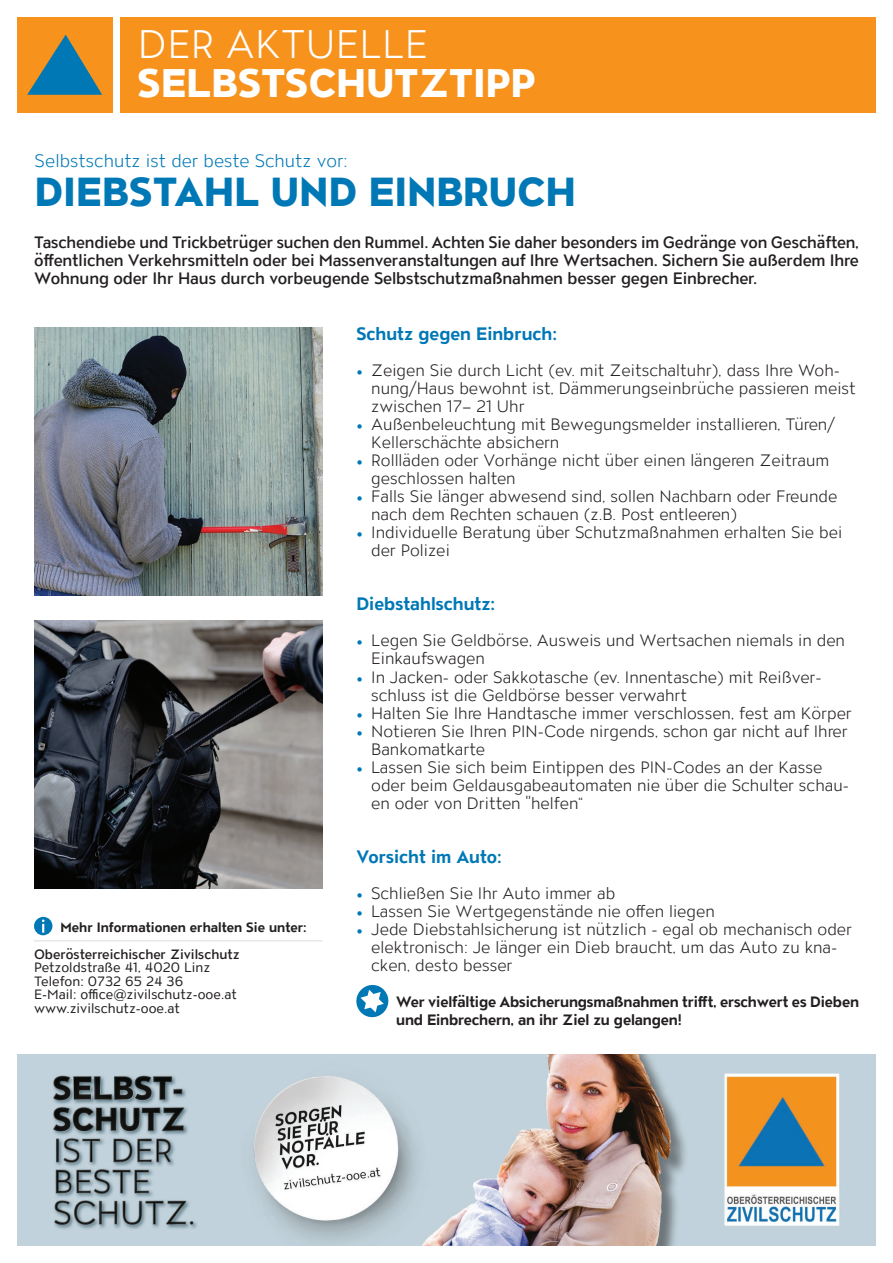
<style>
.page{position:relative;width:893px;height:1263px;background:#fff}
.page>*{position:absolute;margin:0;border:0;box-sizing:border-box;transform-origin:0 0}
.t1{font:800 40.5px "ATC Overlook";letter-spacing:.01em;color:#0078b6}
.t2{font:800 39.9px "ATC Overlook";letter-spacing:.01em;color:#fff}
.t3{font:300 39.9px "ATC Overlook";letter-spacing:.01em;color:#fff}
.t4{font:700 18px "ATC Overlook";color:#0078b6}
.t5{font:300 18px "ATC Overlook";color:#0078b6}
.t6{font:300 16.5px/18px "ATC Overlook";color:#231f20}
.t7{font:500 16.5px/18px "ATC Overlook";letter-spacing:-.01em;color:#231f20;text-align:justify}
.t8{font:700 15px/18px "ATC Overlook";letter-spacing:-.01em;color:#231f20}
.t9{font:13.5px/13.5px "ATC Overlook";color:#231f20}
.t10{font:700 13.5px "ATC Overlook";color:#231f20}
.t11{font:500 13.5px "ATC Overlook";color:#231f20}
.s1{font-family:"Minion Pro";font-weight:400;color:#0078b6}
</style>
<div class="page">
<div style="left:120px;top:17px;width:756px;height:95px;background:#f7931d"></div>
<div style="left:17px;top:17px;width:95px;height:95px;background:#f7931d"></div>
<svg style="left:27px;top:35px;width:75px;height:60px"></svg>
<img style="left:17px;top:1054px;width:859px;height:191px">
<svg style="left:356px;top:984px;width:33px;height:34px"></svg>
<hr style="left:34px;top:940px;width:288px;height:1px;background:#e6e7e9">
<img style="left:34px;top:327px;width:288px;height:268px">
<div style="left:34px;top:917px;width:19px;height:18px;background:#0078b6;border-radius:50%"></div>
<svg style="left:42px;top:919px;width:3px;height:13px"></svg>
<img style="left:34px;top:620px;width:288px;height:268px">
<h2 class="t3" style="left:138px;top:22px;width:291px">DER AKTUELLE</h2>
<h2 class="t2" style="left:138px;top:60px;width:399px">SELBSTSCHUTZTIPP</h2>
<p class="t5" style="left:35px;top:151px;width:315px">Selbstschutz ist der beste Schutz vor:</p>
<h1 class="t1" style="left:35px;top:169px;width:542px">DIEBSTAHL UND EINBRUCH</h1>
<p class="t7" style="left:34px;top:234px;width:826px">Taschendiebe und Trickbetrüger suchen den Rummel. Achten Sie daher besonders im Gedränge von Geschäften, öffentlichen Verkehrsmitteln oder bei Massenveranstaltungen auf Ihre Wertsachen. Sichern Sie außerdem Ihre Wohnung oder Ihr Haus durch vorbeugende Selbstschutzmaßnahmen besser gegen Einbrecher.</p>
<p class="t10" style="left:60px;top:919px;width:248px">Mehr Informationen erhalten Sie unter:</p>
<p class="t11" style="left:34px;top:946px;width:207px">Oberösterreichischer Zivilschutz</p>
<p class="t9" style="left:34px;top:961px;width:204px">Petzoldstraße 41, 4020 Linz<br>Telefon: 0732 65 24 36<br>E-Mail: office@zivilschutz-ooe.at www.zivilschutz-ooe.at</p>
<p class="t4" style="left:356px;top:324px;width:202px">Schutz gegen Einbruch:</p>
<p class="t6" style="left:371px;top:362px;width:486px;text-indent:-15px"><span class="s1">•</span> Zeigen Sie durch Licht (ev. mit Zeitschaltuhr), dass Ihre Woh&shy;nung/Haus bewohnt ist, Dämmerungseinbrüche passieren meist zwischen 17– 21 Uhr</p>
<p class="t6" style="left:371px;top:416px;width:465px;text-indent:-15px"><span class="s1">•</span> Außenbeleuchtung mit Bewegungsmelder installieren, Türen/<br>Kellerschächte absichern</p>
<p class="t6" style="left:371px;top:452px;width:460px;text-indent:-15px"><span class="s1">•</span> Rollläden oder Vorhänge nicht über einen längeren Zeitraum geschlossen halten</p>
<p class="t6" style="left:371px;top:488px;width:468px;text-indent:-15px"><span class="s1">•</span> Falls Sie länger abwesend sind, sollen Nachbarn oder Freunde nach dem Rechten schauen (z.B. Post entleeren)</p>
<p class="t6" style="left:371px;top:524px;width:473px;text-indent:-15px"><span class="s1">•</span> Individuelle Beratung über Schutzmaßnahmen erhalten Sie bei der Polizei</p>
<p class="t4" style="left:356px;top:594px;width:140px">Diebstahlschutz:</p>
<p class="t6" style="left:371px;top:632px;width:475px;text-indent:-15px"><span class="s1">•</span> Legen Sie Geldbörse, Ausweis und Wertsachen niemals in den<br>Einkaufswagen</p>
<p class="t6" style="left:371px;top:668px;width:452px;text-indent:-15px"><span class="s1">•</span> In Jacken- oder Sakkotasche (ev. Innentasche) mit Reißver&shy;schluss ist die Geldbörse besser verwahrt</p>
<p class="t6" style="left:356px;top:704px;width:497px"><span class="s1">•</span> Halten Sie Ihre Handtasche immer verschlossen, fest am Körper</p>
<p class="t6" style="left:371px;top:722px;width:478px;text-indent:-15px"><span class="s1">•</span> Notieren Sie Ihren PIN-Code nirgends, schon gar nicht auf Ihrer<br>Bankomatkarte</p>
<p class="t6" style="left:371px;top:758px;width:479px;text-indent:-15px"><span class="s1">•</span> Lassen Sie sich beim Eintippen des PIN-Codes an der Kasse oder beim Geldausgabeautomaten nie über die Schulter schau&shy;en oder von Dritten "helfen“</p>
<p class="t4" style="left:356px;top:846px;width:147px">Vorsicht im Auto:</p>
<p class="t6" style="left:356px;top:884px;width:260px"><span class="s1">•</span> Schließen Sie Ihr Auto immer ab</p>
<p class="t6" style="left:356px;top:902px;width:360px"><span class="s1">•</span> Lassen Sie Wertgegenstände nie offen liegen</p>
<p class="t6" style="left:371px;top:920px;width:482px;text-indent:-15px"><span class="s1">•</span> Jede Diebstahlsicherung ist nützlich - egal ob mechanisch oder elektronisch: Je länger ein Dieb braucht, um das Auto zu kna&shy;cken, desto besser</p>
<p class="t8" style="left:396px;top:993px;width:464px">Wer vielfältige Absicherungsmaßnahmen trifft, erschwert es Dieben und Einbrechern, an ihr Ziel zu gelangen!</p>
</div>
